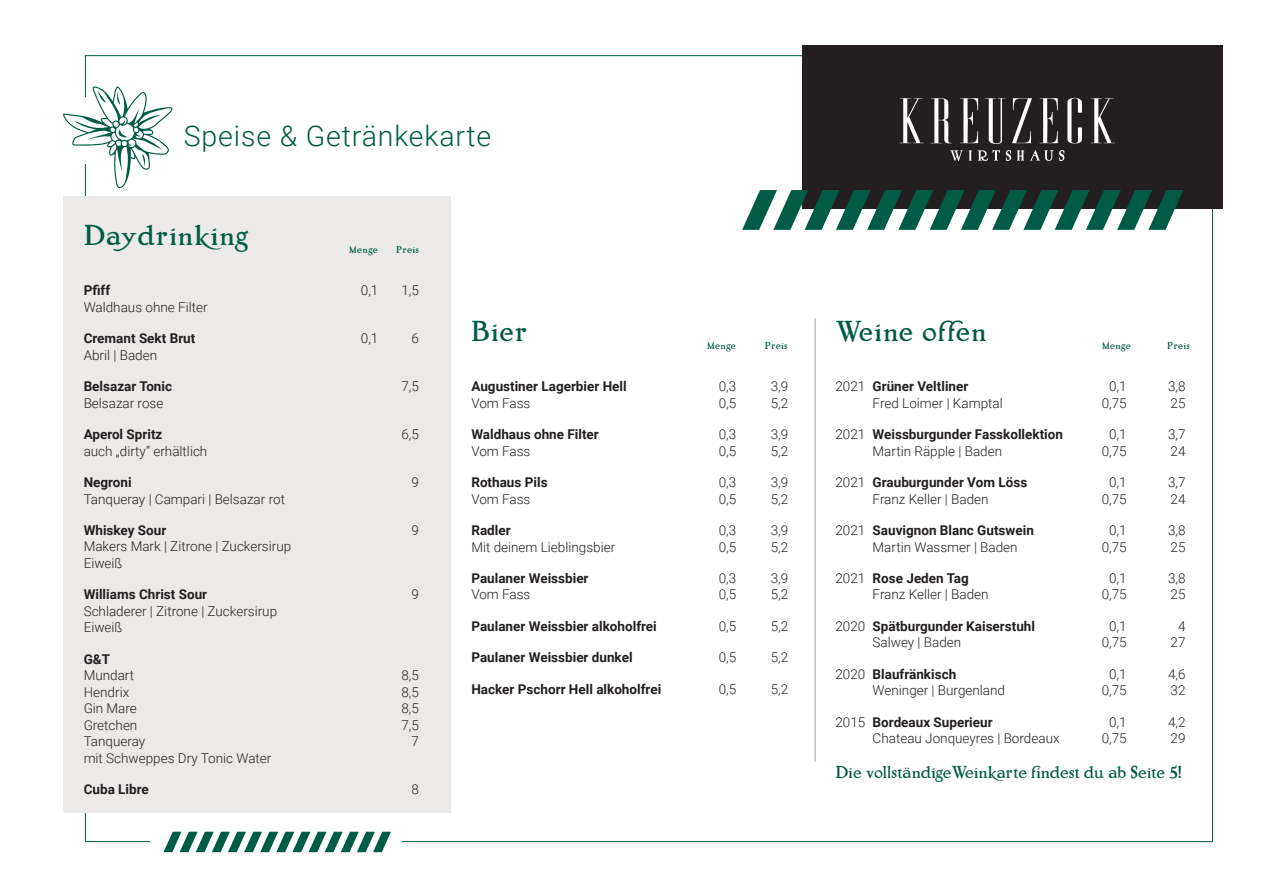
<style>
.page{position:relative;width:1263px;height:893px;background:#fff}
.page>*{position:absolute;margin:0;border:0;box-sizing:border-box;transform-origin:0 0}
.t1{font:30px "Misty Medow";letter-spacing:.03em;color:#005b45}
.t2{font:300 28.5px "Roboto";letter-spacing:.03em;color:#005b45}
.t3{font:18px "Misty Medow";color:#005b45}
.t4{font:300 13.5px/16.5px "Roboto";color:#231f20}
.t5{font:700 13.5px/16.5px "Roboto";color:#231f20}
.t6{font:10.5px "Misty Medow";letter-spacing:.03em;color:#005b45}
.s1{font-weight:700}
.s2{font-weight:300}
</style>
<div class="page">
<div style="left:801px;top:45px;width:421px;height:163px;background:#231f20"></div>
<svg style="left:900px;top:98px;width:24px;height:45px"></svg>
<svg style="left:931px;top:98px;width:21px;height:45px"></svg>
<svg style="left:960px;top:98px;width:18px;height:45px"></svg>
<svg style="left:985px;top:98px;width:20px;height:46px"></svg>
<svg style="left:1012px;top:98px;width:20px;height:45px"></svg>
<svg style="left:1040px;top:98px;width:18px;height:45px"></svg>
<svg style="left:1067px;top:98px;width:15px;height:46px"></svg>
<svg style="left:1091px;top:98px;width:24px;height:45px"></svg>
<svg style="left:950px;top:150px;width:13px;height:11px"></svg>
<svg style="left:969px;top:150px;width:3px;height:11px"></svg>
<svg style="left:978px;top:150px;width:33px;height:11px"></svg>
<svg style="left:1017px;top:150px;width:7px;height:11px"></svg>
<svg style="left:1030px;top:150px;width:34px;height:11px"></svg>
<svg style="left:742px;top:190px;width:441px;height:40px"></svg>
<svg style="left:63px;top:86px;width:110px;height:102px"></svg>
<div style="left:63px;top:196px;width:387px;height:617px;background:#eceae8"></div>
<svg style="left:163px;top:832px;width:228px;height:20px"></svg>
<hr style="left:815px;top:318px;width:1px;height:444px;background:#a8a199">
<p class="t2" style="left:184px;top:115px;width:309px">Speise &amp; Getränkekarte</p>
<p class="t1" style="left:84px;top:216px;width:167px">Daydrinking</p>
<p class="t4" style="left:84px;top:282px;width:125px"><span class="s1">Pfiff<br></span>Waldhaus ohne Filter</p>
<p class="t4" style="left:361px;top:282px;width:19px">0,1</p>
<p class="t4" style="left:401px;top:282px;width:19px">1,5</p>
<p class="t5" style="left:84px;top:330px;width:113px">Cremant Sekt Brut</p>
<p class="t4" style="left:84px;top:346px;width:75px">Abril | Baden</p>
<p class="t6" style="left:349px;top:243px;width:30px">Menge</p>
<p class="t6" style="left:396px;top:243px;width:24px">Preis</p>
<p class="t4" style="left:361px;top:330px;width:19px">0,1</p>
<p class="t4" style="left:412px;top:330px;width:9px">6</p>
<p class="t5" style="left:84px;top:378px;width:90px">Belsazar Tonic<br><span class="s2">Belsazar rose</span></p>
<p class="t4" style="left:401px;top:378px;width:19px">7,5</p>
<p class="t4" style="left:84px;top:426px;width:125px"><span class="s1">Aperol Spritz<br></span>auch „dirty“ erhältlich</p>
<p class="t4" style="left:401px;top:426px;width:19px">6,5</p>
<p class="t4" style="left:84px;top:473px;width:203px"><span class="s1">Negroni<br></span>Tanqueray | Campari | Belsazar rot</p>
<p class="t4" style="left:412px;top:473px;width:9px">9</p>
<p class="t4" style="left:84px;top:521px;width:209px"><span class="s1">Whiskey Sour<br></span>Makers Mark | Zitrone | Zuckersirup</p>
<p class="t4" style="left:84px;top:554px;width:40px">Eiweiß</p>
<p class="t4" style="left:412px;top:521px;width:9px">9</p>
<p class="t4" style="left:84px;top:586px;width:195px"><span class="s1">Williams Christ Sour<br></span>Schladerer | Zitrone | Zuckersirup</p>
<p class="t4" style="left:84px;top:619px;width:40px">Eiweiß</p>
<p class="t4" style="left:84px;top:650px;width:52px"><span class="s1">G&amp;T<br></span>Mundart</p>
<p class="t4" style="left:84px;top:683px;width:47px">Hendrix</p>
<p class="t4" style="left:84px;top:700px;width:55px">Gin Mare</p>
<p class="t4" style="left:84px;top:716px;width:55px">Gretchen</p>
<p class="t4" style="left:84px;top:733px;width:63px">Tanqueray</p>
<p class="t4" style="left:84px;top:749px;width:189px">mit Schweppes Dry Tonic Water</p>
<p class="t4" style="left:412px;top:586px;width:9px">9</p>
<p class="t4" style="left:401px;top:667px;width:19px">8,5</p>
<p class="t4" style="left:401px;top:683px;width:19px">8,5</p>
<p class="t4" style="left:401px;top:700px;width:19px">8,5</p>
<p class="t4" style="left:401px;top:716px;width:19px">7,5</p>
<p class="t4" style="left:412px;top:733px;width:9px">7</p>
<p class="t5" style="left:84px;top:780px;width:67px">Cuba Libre</p>
<p class="t4" style="left:412px;top:780px;width:9px">8</p>
<p class="t1" style="left:835px;top:312px;width:153px">Weine offen</p>
<p class="t4" style="left:835px;top:378px;width:31px">2021</p>
<p class="t4" style="left:873px;top:378px;width:132px"><span class="s1">Grüner Veltliner<br></span>Fred Loimer | Kamptal</p>
<p class="t4" style="left:1109px;top:378px;width:19px">0,1</p>
<p class="t1" style="left:471px;top:312px;width:57px">Bier</p>
<p class="t6" style="left:707px;top:339px;width:30px">Menge</p>
<p class="t6" style="left:765px;top:339px;width:24px">Preis</p>
<p class="t6" style="left:1102px;top:339px;width:30px">Menge</p>
<p class="t6" style="left:1167px;top:339px;width:24px">Preis</p>
<p class="t5" style="left:471px;top:378px;width:157px">Augustiner Lagerbier Hell<br><span class="s2">Vom Fass</span></p>
<p class="t4" style="left:719px;top:378px;width:19px">0,3</p>
<p class="t4" style="left:771px;top:378px;width:19px">3,9</p>
<p class="t4" style="left:771px;top:394px;width:19px">5,2</p>
<p class="t4" style="left:1168px;top:378px;width:19px">3,8</p>
<p class="t4" style="left:1170px;top:394px;width:16px">25</p>
<p class="t4" style="left:719px;top:394px;width:19px">0,5</p>
<p class="t4" style="left:1102px;top:394px;width:27px">0,75</p>
<p class="t5" style="left:471px;top:426px;width:129px">Waldhaus ohne Filter</p>
<p class="t4" style="left:471px;top:442px;width:61px">Vom Fass</p>
<p class="t4" style="left:719px;top:426px;width:19px">0,3</p>
<p class="t4" style="left:719px;top:442px;width:19px">0,5</p>
<p class="t4" style="left:771px;top:426px;width:19px">3,9</p>
<p class="t4" style="left:771px;top:442px;width:19px">5,2</p>
<p class="t4" style="left:835px;top:426px;width:31px">2021</p>
<p class="t5" style="left:873px;top:426px;width:192px">Weissburgunder Fasskollektion</p>
<p class="t4" style="left:873px;top:442px;width:131px">Martin Räpple | Baden</p>
<p class="t4" style="left:1109px;top:426px;width:19px">0,1</p>
<p class="t4" style="left:1102px;top:442px;width:27px">0,75</p>
<p class="t4" style="left:1168px;top:426px;width:19px">3,7</p>
<p class="t4" style="left:1170px;top:442px;width:16px">24</p>
<p class="t5" style="left:471px;top:474px;width:78px">Rothaus Pils<br><span class="s2">Vom Fass</span></p>
<p class="t4" style="left:719px;top:474px;width:19px">0,3</p>
<p class="t4" style="left:719px;top:490px;width:19px">0,5</p>
<p class="t4" style="left:771px;top:474px;width:19px">3,9</p>
<p class="t4" style="left:771px;top:490px;width:19px">5,2</p>
<p class="t4" style="left:835px;top:474px;width:31px">2021</p>
<p class="t5" style="left:873px;top:474px;width:156px">Grauburgunder Vom Löss<br><span class="s2">Franz Keller | Baden</span></p>
<p class="t4" style="left:1109px;top:474px;width:19px">0,1</p>
<p class="t4" style="left:1102px;top:490px;width:27px">0,75</p>
<p class="t4" style="left:1168px;top:474px;width:19px">3,7</p>
<p class="t4" style="left:1170px;top:490px;width:16px">24</p>
<p class="t4" style="left:471px;top:521px;width:145px"><span class="s1">Radler<br></span>Mit deinem Lieblingsbier</p>
<p class="t4" style="left:719px;top:521px;width:19px">0,3</p>
<p class="t4" style="left:719px;top:538px;width:19px">0,5</p>
<p class="t4" style="left:771px;top:521px;width:19px">3,9</p>
<p class="t4" style="left:771px;top:538px;width:19px">5,2</p>
<p class="t4" style="left:835px;top:521px;width:31px">2021</p>
<p class="t5" style="left:873px;top:521px;width:163px">Sauvignon Blanc Gutswein<br><span class="s2">Martin Wassmer | Baden</span></p>
<p class="t4" style="left:1109px;top:521px;width:19px">0,1</p>
<p class="t4" style="left:1102px;top:538px;width:27px">0,75</p>
<p class="t4" style="left:1168px;top:521px;width:19px">3,8</p>
<p class="t4" style="left:1170px;top:538px;width:16px">25</p>
<p class="t5" style="left:471px;top:569px;width:119px">Paulaner Weissbier<br><span class="s2">Vom Fass</span></p>
<p class="t4" style="left:719px;top:569px;width:19px">0,3</p>
<p class="t4" style="left:719px;top:586px;width:19px">0,5</p>
<p class="t4" style="left:771px;top:569px;width:19px">3,9</p>
<p class="t4" style="left:771px;top:586px;width:19px">5,2</p>
<p class="t4" style="left:835px;top:569px;width:31px">2021</p>
<p class="t4" style="left:873px;top:569px;width:118px"><span class="s1">Rose Jeden Tag<br></span>Franz Keller | Baden</p>
<p class="t4" style="left:1109px;top:569px;width:19px">0,1</p>
<p class="t4" style="left:1102px;top:586px;width:27px">0,75</p>
<p class="t4" style="left:1168px;top:569px;width:19px">3,8</p>
<p class="t4" style="left:1170px;top:586px;width:16px">25</p>
<p class="t5" style="left:471px;top:617px;width:187px">Paulaner Weissbier alkoholfrei</p>
<p class="t4" style="left:719px;top:617px;width:19px">0,5</p>
<p class="t4" style="left:771px;top:617px;width:19px">5,2</p>
<p class="t5" style="left:471px;top:649px;width:163px">Paulaner Weissbier dunkel</p>
<p class="t4" style="left:719px;top:649px;width:19px">0,5</p>
<p class="t4" style="left:771px;top:649px;width:19px">5,2</p>
<p class="t5" style="left:471px;top:680px;width:191px">Hacker Pschorr Hell alkoholfrei</p>
<p class="t4" style="left:719px;top:680px;width:19px">0,5</p>
<p class="t4" style="left:771px;top:680px;width:19px">5,2</p>
<p class="t4" style="left:835px;top:617px;width:31px">2020</p>
<p class="t5" style="left:873px;top:617px;width:164px">Spätburgunder Kaiserstuhl<br><span class="s2">Salwey | Baden</span></p>
<p class="t4" style="left:1109px;top:617px;width:19px">0,1</p>
<p class="t4" style="left:1102px;top:634px;width:27px">0,75</p>
<p class="t4" style="left:1178px;top:617px;width:9px">4</p>
<p class="t4" style="left:1170px;top:634px;width:16px">27</p>
<p class="t4" style="left:835px;top:665px;width:31px">2020</p>
<p class="t5" style="left:873px;top:665px;width:85px">Blaufränkisch</p>
<p class="t4" style="left:873px;top:682px;width:134px">Weninger | Burgenland</p>
<p class="t4" style="left:1109px;top:665px;width:19px">0,1</p>
<p class="t4" style="left:1102px;top:682px;width:27px">0,75</p>
<p class="t4" style="left:1168px;top:665px;width:19px">4,6</p>
<p class="t4" style="left:1170px;top:682px;width:16px">32</p>
<p class="t4" style="left:835px;top:713px;width:31px">2015</p>
<p class="t5" style="left:873px;top:713px;width:122px">Bordeaux Superieur</p>
<p class="t4" style="left:873px;top:729px;width:189px">Chateau Jonqueyres | Bordeaux</p>
<p class="t4" style="left:1168px;top:713px;width:19px">4,2</p>
<p class="t4" style="left:1170px;top:729px;width:16px">29</p>
<p class="t3" style="left:835px;top:760px;width:347px">Die vollständigeWeinkarte findest du ab Seite 5!</p>
<p class="t4" style="left:1109px;top:713px;width:19px">0,1</p>
<p class="t4" style="left:1102px;top:729px;width:27px">0,75</p>
</div>
